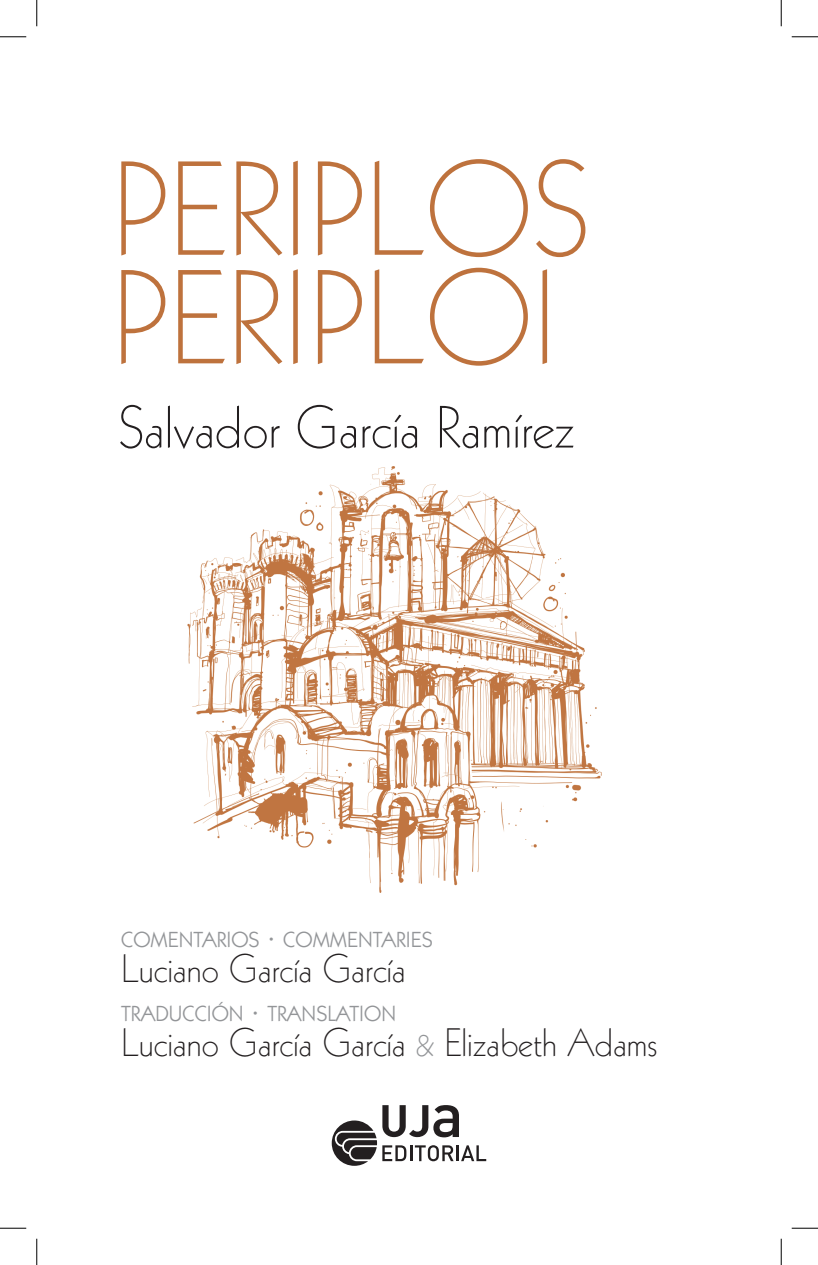
<style>
.page{position:relative;width:818px;height:1265px;background:#fff}
.page>*{position:absolute;margin:0;border:0;box-sizing:border-box;transform-origin:0 0}
.t1{font:300 129.5px/108.5px "Kabel LT Std";color:#be723d}
.t2{font:300 57.75px "Kabel LT Std";color:#231f20}
.t3{font:300 38.5px "Kabel LT Std";color:#231f20}
.t4{font:22.05px "ITC Kabel Std";color:#939598}
.s1{font-size:31.5px}
.s2{color:#939598}
</style>
<div class="page">
<img style="left:187px;top:466px;width:415px;height:427px">
<svg style="left:332px;top:1105px;width:154px;height:60px"></svg>
<svg style="left:0;top:36px;width:26px;height:1px"></svg>
<svg style="left:791px;top:36px;width:27px;height:1px"></svg>
<svg style="left:0;top:1227px;width:26px;height:1px"></svg>
<svg style="left:791px;top:1227px;width:27px;height:1px"></svg>
<svg style="left:36px;top:0;width:1px;height:26px"></svg>
<svg style="left:36px;top:1238px;width:1px;height:26px"></svg>
<svg style="left:781px;top:0;width:1px;height:26px"></svg>
<svg style="left:781px;top:1238px;width:1px;height:26px"></svg>
<h1 class="t1" style="left:111px;top:159px;width:481px">PERIPLOS<br>PERIPLOI</h1>
<h2 class="t2" style="left:119px;top:395px;width:457px">Salvador García Ramírez</h2>
<p class="t4" style="left:121px;top:926px;width:313px">COMENTARIOS <span class="s1">·</span> COMMENTARIES</p>
<p class="t3" style="left:121px;top:947px;width:286px">Luciano García García</p>
<p class="t4" style="left:121px;top:1000px;width:276px">TRADUCCIÓN <span class="s1">·</span> TRANSLATION</p>
<p class="t3" style="left:121px;top:1021px;width:538px">Luciano García García <span class="s2">&amp;</span> Elizabeth Adams</p>
</div>
